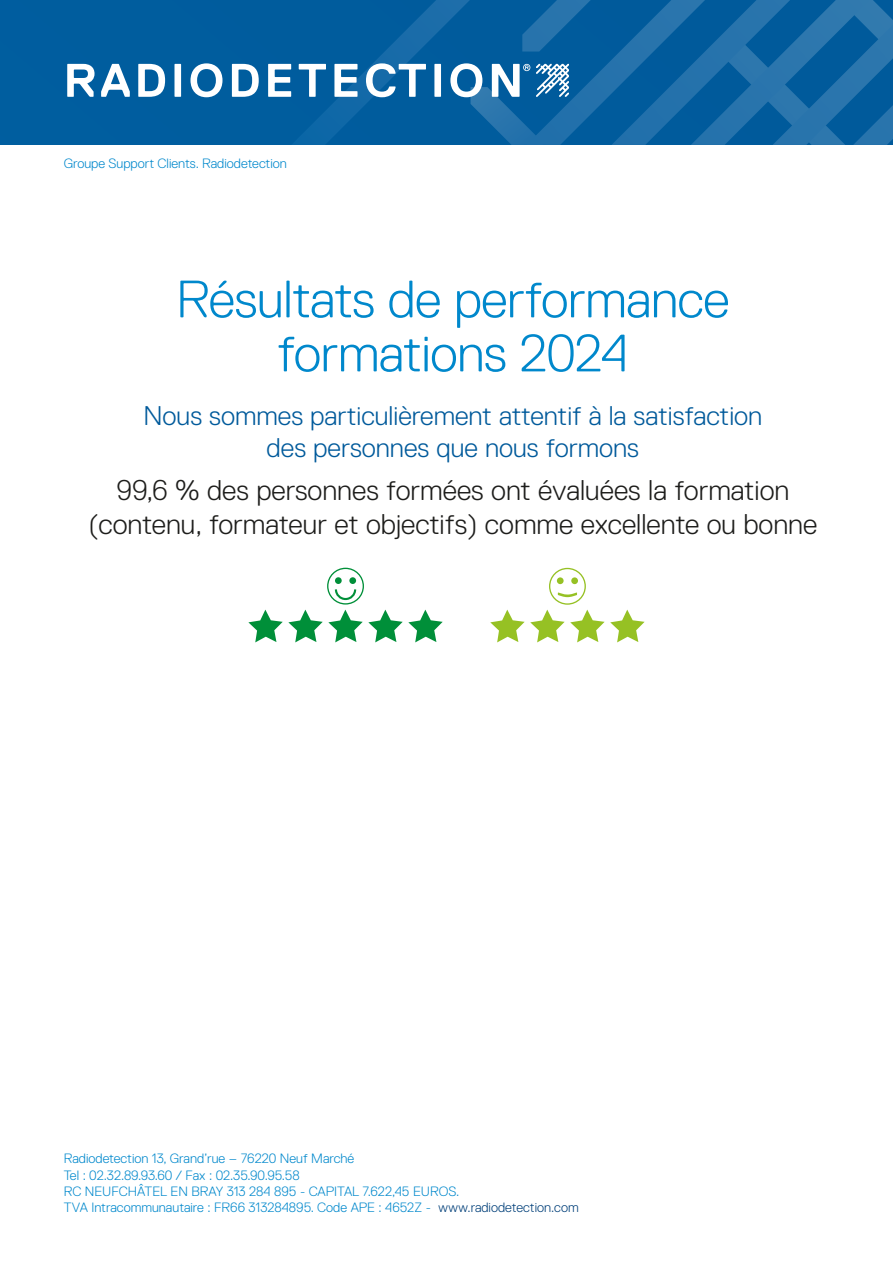
<style>
.page{position:relative;width:893px;height:1263px;background:#fff}
.page>*{position:absolute;margin:0;border:0;box-sizing:border-box;transform-origin:0 0}
.t1{font:300 52.5px/54px "Replica Std";letter-spacing:-.01em;color:#08c;text-align:center}
.t2{font:300 28.5px/34.2px "Replica Std";color:#1d1d1b;text-align:center}
.t3{font:300 27px/32.4px "Replica Std";color:#005a9b;text-align:center}
.t4{font:300 13.5px/16.2px "Replica Std";color:#08c}
.s1{color:#003f79}
</style>
<div class="page">
<div style="left:0;top:0;width:893px;height:145px;background:#005a9b"></div>
<svg style="left:67px;top:64px;width:28px;height:33px"></svg>
<svg style="left:101px;top:64px;width:29px;height:33px"></svg>
<svg style="left:138px;top:64px;width:27px;height:33px"></svg>
<svg style="left:174px;top:64px;width:7px;height:33px"></svg>
<svg style="left:190px;top:63px;width:32px;height:34px"></svg>
<svg style="left:232px;top:64px;width:27px;height:33px"></svg>
<svg style="left:268px;top:0;width:625px;height:145px"></svg>
<div style="left:327px;top:568px;width:37px;height:36px;border:1px solid #008f39;border-radius:50%"></div>
<div style="left:349px;top:577px;width:7px;height:7px;background:#008f39;border-radius:50%"></div>
<div style="left:335px;top:577px;width:7px;height:7px;background:#008f39;border-radius:50%"></div>
<svg style="left:334px;top:589px;width:23px;height:12px"></svg>
<div style="left:549px;top:568px;width:37px;height:37px;border:1px solid #96c124;border-radius:50%"></div>
<div style="left:571px;top:577px;width:7px;height:7px;background:#96c124;border-radius:50%"></div>
<div style="left:557px;top:577px;width:7px;height:7px;background:#96c124;border-radius:50%"></div>
<svg style="left:558px;top:592px;width:19px;height:5px"></svg>
<svg style="left:248px;top:610px;width:195px;height:32px"></svg>
<svg style="left:490px;top:610px;width:155px;height:32px"></svg>
<p class="t4" style="left:64px;top:155px;width:225px">Groupe Support Clients. Radiodetection</p>
<h1 class="t1" style="left:176px;top:272px;width:555px">Résultats de performance formations 2024</h1>
<h3 class="t3" style="left:143px;top:400px;width:620px">Nous sommes particulièrement attentif à la satisfaction des personnes que nous formons</h3>
<h2 class="t2" style="left:88px;top:473px;width:730px">99,6 % des personnes formées ont évaluées la formation (contenu, formateur et objectifs) comme excellente ou bonne</h2>
<p class="t4" style="left:64px;top:1151px;width:516px">Radiodetection 13, Grand’rue – 76220 Neuf Marché<br>Tel : 02.32.89.93.60 / Fax : 02.35.90.95.58<br>RC NEUFCHÂTEL EN BRAY 313 284 895 - CAPITAL 7.622,45 EUROS.<br>TVA Intracommunautaire : FR66 313284895. Code APE : 4652Z - <span class="s1">www.radiodetection.com</span></p>
</div>
